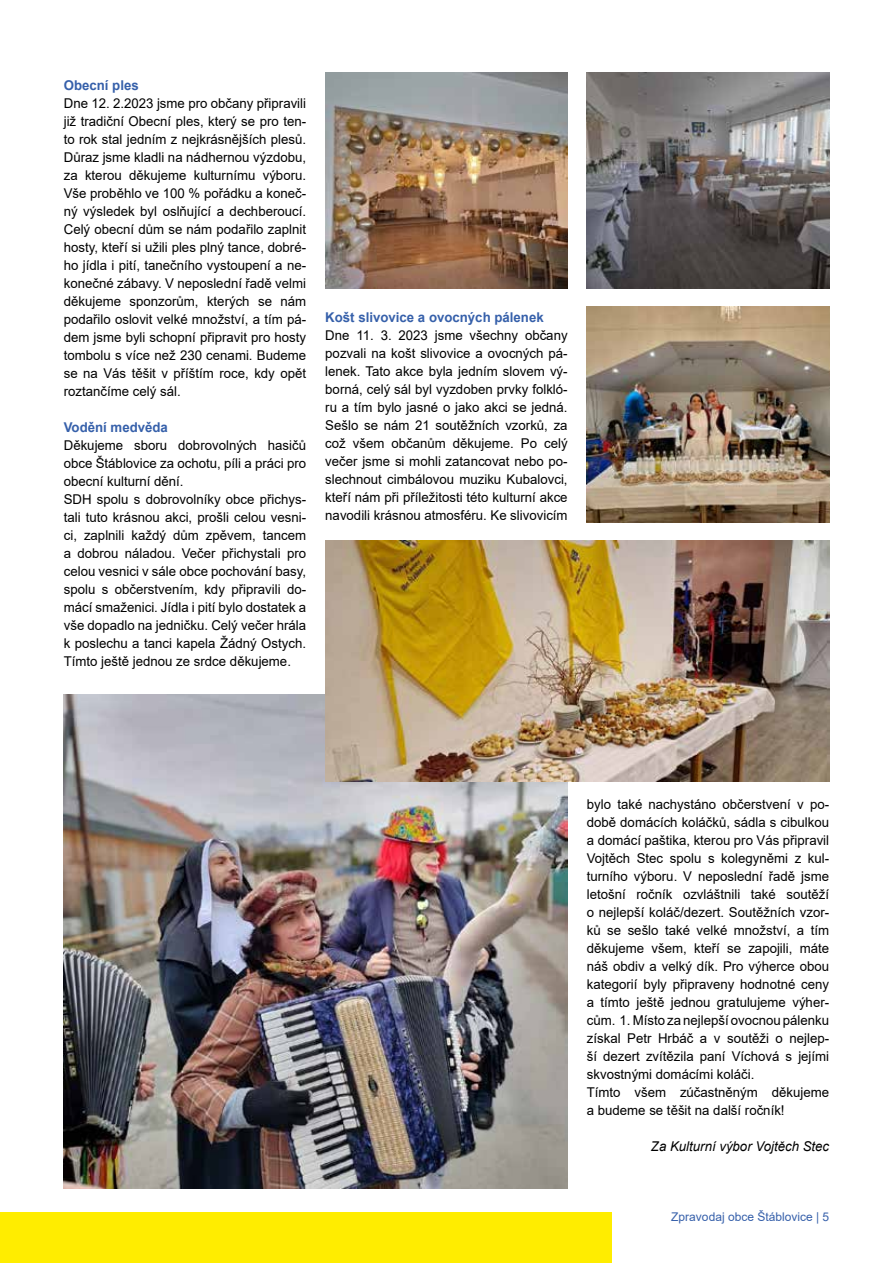
<style>
.page{position:relative;width:893px;height:1263px;background:#fff}
.page>*{position:absolute;margin:0;border:0;box-sizing:border-box;transform-origin:0 0}
.t1{font:13.5px/18px "Arial";color:#000;text-align:justify}
.t2{font:700 13.5px "Arial";color:#3660aa}
.t3{font:italic 13.5px "Arial";color:#000}
.t4{font:12px "Arial";color:#3660aa}
</style>
<div class="page">
<div style="left:0;top:1212px;width:611px;height:51px;background:#ffed00"></div>
<img style="left:325px;top:72px;width:243px;height:216px">
<img style="left:587px;top:72px;width:242px;height:216px">
<img style="left:64px;top:694px;width:504px;height:494px">
<img style="left:325px;top:540px;width:504px;height:241px">
<img style="left:587px;top:306px;width:242px;height:216px">
<p class="t2" style="left:64px;top:76px;width:77px">Obecní ples</p>
<p class="t1" style="left:64px;top:95px;width:244px">Dne 12. 2.2023 jsme pro občany připravili již tradiční Obecní ples, který se pro ten&shy;to rok stal jedním z nejkrásnějších plesů.<br>Důraz jsme kladli na nádhernou výzdobu, za kterou děkujeme kulturnímu výboru.<br>Vše proběhlo ve 100 % pořádku a koneč&shy;ný výsledek byl oslňující a dechberoucí.<br>Celý obecní dům se nám podařilo zaplnit hosty, kteří si užili ples plný tance, dobré&shy;ho jídla i pití, tanečního vystoupení a ne&shy;konečné zábavy. V neposlední řadě velmi děkujeme sponzorům, kterých se nám podařilo oslovit velké množství, a tím pá&shy;dem jsme byli schopní připravit pro hosty tombolu s více než 230 cenami. Budeme se na Vás těšit v příštím roce, kdy opět roztančíme celý sál.</p>
<p class="t2" style="left:64px;top:418px;width:106px">Vodění medvěda</p>
<p class="t1" style="left:64px;top:436px;width:244px;text-align:left">Děkujeme sboru dobrovolných hasičů obce Štáblovice za ochotu, píli a práci pro obecní kulturní dění.<br>SDH spolu s dobrovolníky obce přichys&shy;tali tuto krásnou akci, prošli celou vesni&shy;ci, zaplnili každý dům zpěvem, tancem a dobrou náladou. Večer přichystali pro celou vesnici v sále obce pochování basy, spolu s občerstvením, kdy připravili do&shy;mácí smaženici. Jídla i pití bylo dostatek a vše dopadlo na jedničku. Celý večer hrála k poslechu a tanci kapela Žádný Ostych.<br>Tímto ještě jednou ze srdce děkujeme.</p>
<p class="t2" style="left:325px;top:308px;width:220px">Košt slivovice a ovocných pálenek</p>
<p class="t1" style="left:325px;top:326px;width:244px">Dne 11. 3. 2023 jsme všechny občany pozvali na košt slivovice a ovocných pá&shy;lenek. Tato akce byla jedním slovem vý&shy;borná, celý sál byl vyzdoben prvky folkló&shy;ru a tím bylo jasné o jako akci se jedná.<br>Sešlo se nám 21 soutěžních vzorků, za což všem občanům děkujeme. Po celý večer jsme si mohli zatancovat nebo po&shy;slechnout cimbálovou muziku Kubalovci, kteří nám při příležitosti této kulturní akce navodili krásnou atmosféru. Ke slivovicím</p>
<p class="t1" style="left:587px;top:795px;width:244px;text-align:left">bylo také nachystáno občerstvení v po&shy;době domácích koláčků, sádla s cibulkou a domácí paštika, kterou pro Vás připravil Vojtěch Stec spolu s kolegyněmi z kul&shy;turního výboru. V neposlední řadě jsme letošní ročník ozvláštnili také soutěží o nejlepší koláč/dezert. Soutěžních vzor&shy;ků se sešlo také velké množství, a tím děkujeme všem, kteří se zapojili, máte náš obdiv a velký dík. Pro výherce obou kategorií byly připraveny hodnotné ceny a tímto ještě jednou gratulujeme výher&shy;cům. 1. Místo za nejlepší ovocnou pálenku získal Petr H rbáč a v soutěži o nejlep&shy;ší dezert zvítězila paní Víchová s jejími skvostnými domácími koláči.<br>Tímto všem zúčastněným děkujeme a budeme se těšit na další ročník!</p>
<p class="t3" style="left:651px;top:1138px;width:180px">Za Kulturní výbor Vojtěch Stec</p>
<p class="t4" style="left:671px;top:1209px;width:159px">Zpravodaj obce Štáblovice | 5</p>
</div>
